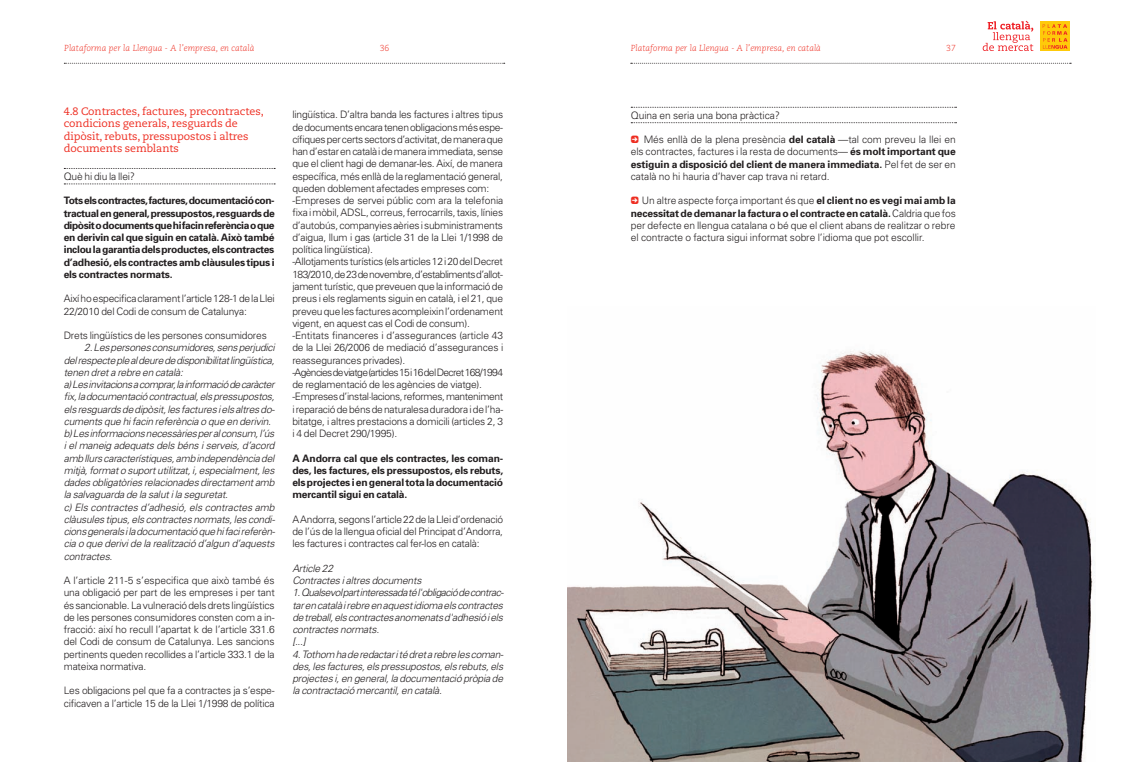
<style>
.page{position:relative;width:1134px;height:762px;background:#fff}
.page>*{position:absolute;margin:0;border:0;box-sizing:border-box;transform-origin:0 0}
.t1{font:10.75px/12.5px "Caecilia LT Std";letter-spacing:-.005em;color:#ee2e22}
.t2{font:300 10.25px/12.2px "Univers";letter-spacing:-.02em;color:#231f20;text-align:justify}
.t3{font:italic 300 10.25px/12.2px "Univers";letter-spacing:-.02em;color:#231f20}
.t4{font:700 10.25px/12.2px "Univers";letter-spacing:-.02em;color:#231f20;text-align:justify}
.t5{font:italic 300 8.75px "Caecilia LT Std";color:#ee2e22}
.t6{font:300 8.75px "Caecilia LT Std";color:#ee2e22}
.s1{font-family:"Click Bits Arrow Pods 1";font-weight:400;font-size:10.62px;color:#ee2e22}
.s2{font-weight:700}
</style>
<div class="page">
<svg style="left:64px;top:63px;width:441px;height:1px"></svg>
<svg style="left:631px;top:63px;width:440px;height:1px"></svg>
<div style="left:1040px;top:21px;width:30px;height:30px;background:#feca0a"></div>
<svg style="left:1043px;top:24px;width:24px;height:25px"></svg>
<svg style="left:983px;top:21px;width:50px;height:30px"></svg>
<svg style="left:631px;top:122px;width:325px;height:1px"></svg>
<svg style="left:631px;top:107px;width:325px;height:1px"></svg>
<img style="left:568px;top:351px;width:526px;height:411px">
<svg style="left:64px;top:183px;width:211px;height:1px"></svg>
<svg style="left:64px;top:168px;width:211px;height:1px"></svg>
<p class="t5" style="left:64px;top:43px;width:192px">Plataforma per la Llengua - A l’empresa, en català</p>
<p class="t6" style="left:380px;top:43px;width:11px">36</p>
<p class="t5" style="left:631px;top:43px;width:192px">Plataforma per la Llengua - A l’empresa, en català</p>
<p class="t6" style="left:946px;top:43px;width:11px">37</p>
<p class="t1" style="left:64px;top:105px;width:201px">4.8 Contractes, factures, precontractes, condicions generals, resguards de dipòsit, rebuts, pressupostos i altres documents semblants</p>
<p class="t2" style="left:64px;top:170px;width:73px">Què hi diu la llei?</p>
<p class="t4" style="left:64px;top:194px;width:212px">Tots els contractes, factures, documentació con&shy;tractual en general, pressupostos, resguards de dipòsit o documents que hi facin referència o que en derivin cal que siguin en català. Això també inclou la garantia dels productes, els contractes d’adhesió, els contractes amb clàusules tipus i els contractes normats.</p>
<p class="t2" style="left:64px;top:292px;width:212px">Així ho especifica clarament l’article 128-1 de la Llei<br>22/2010 del Codi de consum de Catalunya:</p>
<p class="t2" style="left:64px;top:329px;width:205px">Drets lingüístics de les persones consumidores</p>
<p class="t3" style="left:64px;top:341px;width:213px;text-indent:20px">2. Les persones consumidores, sens perjudici del respecte ple al deure de disponibilitat lingüística, tenen dret a rebre en català:<br>a) Les invitacions a comprar, la informació de caràcter fix, la documentació contractual, els pressupostos, els resguards de dipòsit, les factures i els altres do&shy;cuments que hi facin referència o que en derivin. b) Les informacions necessàries per al consum, l’ús i el maneig adequats dels béns i serveis, d’acord amb llurs característiques, amb independència del mitjà, format o suport utilitzat, i, especialment, les dades obligatòries relacionades directament amb la salvaguarda de la salut i la seguretat.<br>c) Els contractes d’adhesió, els contractes amb clàusules tipus, els contractes normats, les condi&shy;cions generals i la documentació que hi faci referèn&shy;cia o que derivi de la realització d’algun d’aquests contractes.</p>
<p class="t2" style="left:64px;top:574px;width:213px">A l’article 211-5 s’especifica que això també és una obligació per part de les empreses i per tant és sancionable. La vulneració dels drets lingüístics de les persones consumidores consten com a in&shy;fracció: així ho recull l’apartat k de l’article 331.6 del Codi de consum de Catalunya. Les sancions pertinents queden recollides a l’article 333.1 de la mateixa normativa.</p>
<p class="t2" style="left:64px;top:684px;width:212px">Les obligacions pel que fa a contractes ja s’espe&shy;cificaven a l’article 15 de la Llei 1/1998 de política</p>
<p class="t2" style="left:292px;top:109px;width:212px;text-align:left">lingüística. D’altra banda les factures i altres tipus de documents encara tenen obligacions més espe&shy;cífiques per certs sectors d’activitat, de manera que han d’estar en català i de manera immediata, sense que el client hagi de demanar-les. Així, de manera específica, més enllà de la reglamentació general, queden doblement afectades empreses com: -Empreses de servei públic com ara la telefonia fixa i mòbil, ADSL, correus, ferrocarrils, taxis, línies d’autobús, companyies aèries i subministraments d’aigua, llum i gas (article 31 de la Llei 1/1998 de política lingüística).<br>-Allotjaments turístics (els articles 12 i 20 del Decret 183/2010, de 23 de novembre, d’establiments d’allot&shy;jament turístic, que preveuen que la informació de preus i els reglaments siguin en català, i el 21, que preveu que les factures acompleixin l’ordenament vigent, en aquest cas el Codi de consum). -Entitats financeres i d’assegurances (article 43 de la Llei 26/2006 de mediació d’assegurances i reassegurances privades).<br>-Agències de viatge (articles 15 i 16 del Decret 168/1994 de reglamentació de les agències de viatge). -Empreses d’instal·lacions, reformes, manteniment i reparació de béns de naturalesa duradora i de l’ha&shy;bitatge, i altres prestacions a domicili (articles 2, 3 i 4 del Decret 290/1995).</p>
<p class="t4" style="left:292px;top:452px;width:212px">A Andorra cal que els contractes, les coman&shy;des, les factures, els pressupostos, els rebuts, els projectes i en general tota la documentació mercantil sigui en català.</p>
<p class="t2" style="left:292px;top:513px;width:212px">A Andorra, segons l’article 22 de la Llei d’ordenació de l’ús de la llengua oficial del Principat d’Andorra, les factures i contractes cal fer-los en català:</p>
<p class="t3" style="left:292px;top:562px;width:131px">Article 22<br>Contractes i altres documents</p>
<p class="t3" style="left:292px;top:586px;width:213px">1. Qualsevol part interessada té l'obligació de contrac&shy;tar en català i rebre en aquest idioma els contractes de treball, els contractes anomenats d'adhesió i els contractes normats.<br>[...]</p>
<p class="t3" style="left:292px;top:648px;width:213px;text-align:justify">4. Tothom ha de redactar i té dret a rebre les coman&shy;des, les factures, els pressupostos, els rebuts, els projectes i, en general, la documentació pròpia de la contractació mercantil, en català.</p>
<p class="t2" style="left:631px;top:109px;width:151px">Quina en seria una bona pràctica?</p>
<p class="t2" style="left:631px;top:133px;width:327px"><span class="s1">5</span> Més enllà de la plena presència <span class="s2">del català</span> —tal com preveu la llei en els contractes, factures i la resta de documents— <span class="s2">és molt important que estiguin a disposició del client de manera immediata.</span> Pel fet de ser en català no hi hauria d’haver cap trava ni retard.</p>
<p class="t2" style="left:631px;top:195px;width:327px"><span class="s1">5</span> Un altre aspecte força important és que <span class="s2">el client no es vegi mai amb la necessitat de demanar la factura o el contracte en català.</span> Caldria que fos per defecte en llengua catalana o bé que el client abans de realitzar o rebre el contracte o factura sigui informat sobre l’idioma que pot escollir.</p>
</div>
